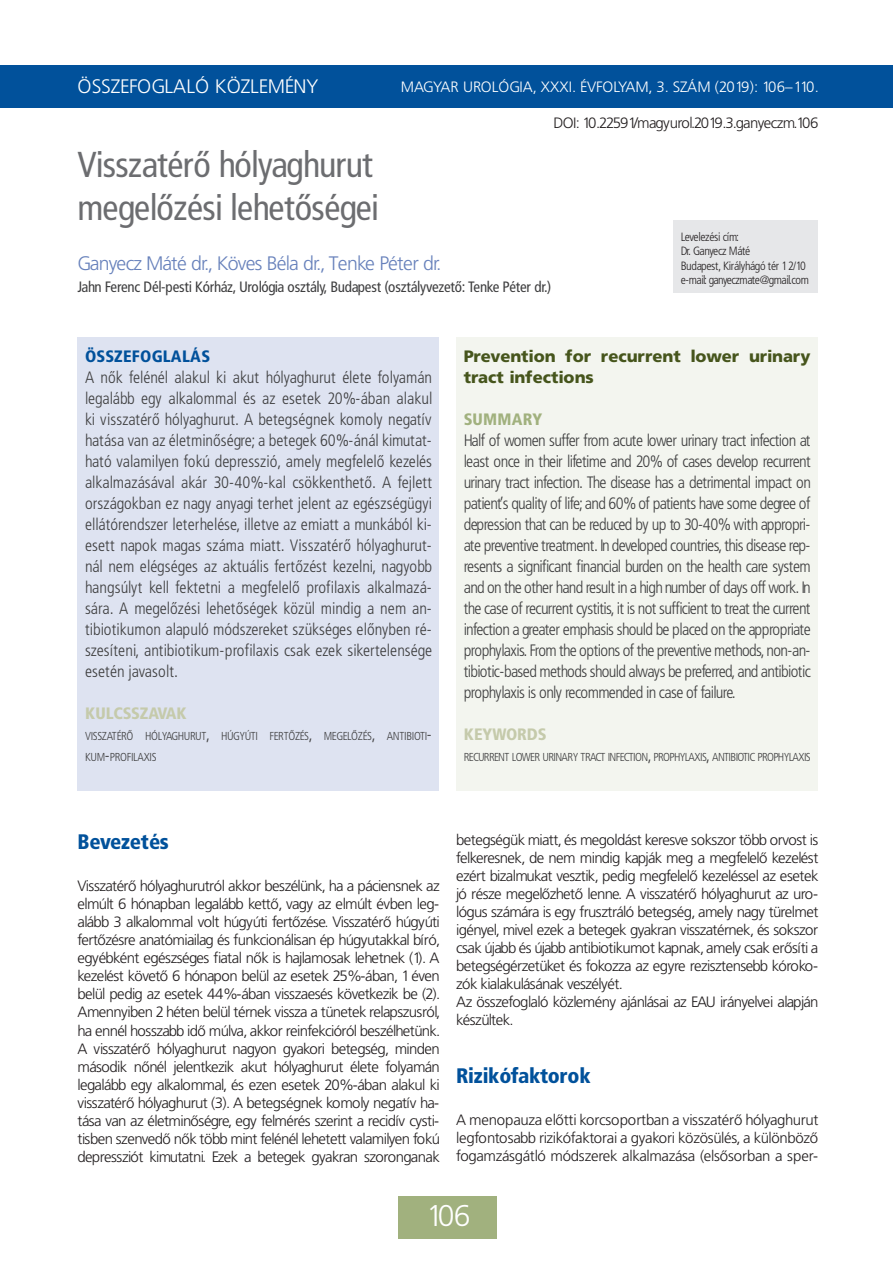
<style>
.page{position:relative;width:893px;height:1264px;background:#fff}
.page>*{position:absolute;margin:0;border:0;box-sizing:border-box;transform-origin:0 0}
.t1{font:36px/43.2px "Frutiger Cn PFL";color:#6c6d70}
.t2{font:30px "Frutiger Lt PFL";color:#fff}
.t3{font:21px "Frutiger Blk Cn PFL";color:#01519b}
.t4{font:19.5px "Frutiger Lt PFL";color:#6781bb}
.t5{font:19.5px "Frutiger Lt PFL";letter-spacing:.04em;color:#fff}
.t6{font:16.5px/21px "Frutiger Lt Cn PFL";letter-spacing:-.01em;color:#3e3e3f;text-align:justify}
.t7{font:16.5px/21px "Frutiger Blk PFL";letter-spacing:.01em;color:#46551c}
.t8{font:16.5px "Frutiger Blk Cn PFL";letter-spacing:.01em;color:#c5caab}
.t9{font:16.5px "Frutiger Blk Cn PFL";letter-spacing:.03em;color:#01519b}
.t10{font:16.5px "Frutiger Blk Cn PFL";letter-spacing:.03em;color:#a1b17e}
.t11{font:15px/18px "Frutiger Lt PFL";color:#231f20;text-align:justify}
.t12{font:15px "Frutiger Cn PFL";color:#3e3e3f}
.t13{font:15px "Frutiger Lt PFL";letter-spacing:.04em;color:#fff}
.t14{font:12px/14.4px "Frutiger Lt Cn PFL";color:#231f20}
.t15{font:11.55px/21px "Frutiger Lt Cn PFL";letter-spacing:.01em;color:#3e3e3f}
.t16{font:11.55px "Frutiger Lt Cn PFL";letter-spacing:-.015em;color:#3e3e3f}
.s1{font-size:16.5px}
</style>
<div class="page">
<div style="left:0;top:65px;width:892px;height:42px;background:#01519b"></div>
<div style="left:398px;top:1196px;width:99px;height:42px;background:#a1b17e"></div>
<div style="left:673px;top:220px;width:144px;height:72px;background:#e6e7e9"></div>
<div style="left:77px;top:337px;width:362px;height:453px;background:#dee3f1"></div>
<div style="left:456px;top:337px;width:361px;height:453px;background:#f3f5ef"></div>
<h3 class="t5" style="left:77px;top:76px;width:242px">ÖSSZEFOGLALÓ KÖZLEMÉNY</h3>
<p class="t13" style="left:401px;top:78px;width:418px">MAGYAR UROLÓGIA, XXXI. ÉVFOLYAM, 3. SZÁM (2019): 106–110.</p>
<p class="t11" style="left:553px;top:114px;width:266px">DOI: 10.22591/magyurol.2019.3.ganyeczm.106</p>
<h1 class="t1" style="left:77px;top:143px;width:302px">Visszatérő hólyaghurut megelőzési lehetőségei</h1>
<h3 class="t4" style="left:77px;top:252px;width:364px">Ganyecz Máté dr., Köves Béla dr., Tenke Péter dr.</h3>
<p class="t12" style="left:77px;top:278px;width:475px">Jahn Ferenc Dél-pesti Kórház, Urológia osztály, Budapest (osztályvezető: Tenke Péter dr.)</p>
<p class="t14" style="left:680px;top:230px;width:129px">Levelezési cím:<br>Dr. Ganyecz Máté<br>Budapest, Királyhágó tér 1 2/10 e-mail: ganyeczmate@gmail.com</p>
<p class="t9" style="left:85px;top:346px;width:126px">ÖSSZEFOGLALÁS</p>
<p class="t6" style="left:85px;top:366px;width:348px">A nők felénél alakul ki akut hólyaghurut élete folyamán legalább egy alkalommal és az esetek 20%-ában alakul ki visszatérő hólyaghurut. A betegségnek komoly negatív hatása van az életminőségre; a betegek 60%-ánál kimutat&shy;ható valamilyen fokú depresszió, amely megfelelő kezelés alkalmazásával akár 30-40%-kal csökkenthető. A fejlett országokban ez nagy anyagi terhet jelent az egészségügyi ellátórendszer leterhelése, illetve az emiatt a munkából ki&shy;esett napok magas száma miatt. Visszatérő hólyaghurut&shy;nál nem elégséges az aktuális fertőzést kezelni, nagyobb hangsúlyt kell fektetni a megfelelő profilaxis alkalmazá&shy;sára. A megelőzési lehetőségek közül mindig a nem an&shy;tibiotikumon alapuló módszereket szükséges előnyben ré&shy;szesíteni, antibiotikum-profilaxis csak ezek sikertelensége esetén javasolt.</p>
<p class="t8" style="left:85px;top:703px;width:103px">KULCSSZAVAK</p>
<p class="t15" style="left:85px;top:725px;width:348px">VISSZATÉRŐ HÓLYAGHURUT<span class="s1">,</span> HÚGYÚTI FERTŐZÉS<span class="s1">,</span> MEGELŐZÉS<span class="s1">,</span> ANTIBIOTI<span class="s1">-<br></span>KUM<span class="s1">-</span>PROFILAXIS</p>
<p class="t7" style="left:463px;top:345px;width:348px">Prevention for recurrent lower urinary tract infections</p>
<p class="t10" style="left:463px;top:409px;width:80px">SUMMARY</p>
<p class="t6" style="left:463px;top:429px;width:348px">Half of women suffer from acute lower urinary tract infection at least once in their lifetime and 20% of cases develop recurrent urinary tract infection. The disease has a detrimental impact on patient’s quality of life; and 60% of patients have some degree of depression that can be reduced by up to 30-40% with appropri&shy;ate preventive treatment. In developed countries, this disease rep&shy;resents a significant financial burden on the health care system and on the other hand result in a high number of days off work. In the case of recurrent cystitis, it is not sufficient to treat the current infection a greater emphasis should be placed on the appropriate prophylaxis. From the options of the preventive methods, non-an&shy;tibiotic-based methods should always be preferred, and antibiotic prophylaxis is only recommended in case of failure.</p>
<p class="t8" style="left:463px;top:724px;width:84px">KEYWORDS</p>
<p class="t16" style="left:463px;top:750px;width:348px">RECURRENT LOWER URINARY TRACT INFECTION<span class="s1">,</span> PROPHYLAXIS<span class="s1">,</span> ANTIBIOTIC PROPHYLAXIS</p>
<h3 class="t3" style="left:77px;top:829px;width:93px">Bevezetés</h3>
<p class="t11" style="left:77px;top:877px;width:363px">Visszatérő hólyaghurutról akkor beszélünk, ha a páciensnek az elmúlt 6 hónapban legalább kettő, vagy az elmúlt évben leg&shy;alább 3 alkalommal volt húgyúti fertőzése. Visszatérő húgyúti fertőzésre anatómiailag és funkcionálisan ép húgyutakkal bíró, egyébként egészséges fiatal nők is hajlamosak lehetnek (1). A kezelést követő 6 hónapon belül az esetek 25%-ában, 1 éven belül pedig az esetek 44%-ában visszaesés következik be (2).<br>Amennyiben 2 héten belül térnek vissza a tünetek relapszusról, ha ennél hosszabb idő múlva, akkor reinfekcióról beszélhetünk.<br>A visszatérő hólyaghurut nagyon gyakori betegség, minden második nőnél jelentkezik akut hólyaghurut élete folyamán legalább egy alkalommal, és ezen esetek 20%-ában alakul ki visszatérő hólyaghurut (3). A betegségnek komoly negatív ha&shy;tása van az életminőségre, egy felmérés szerint a recidív cysti&shy;tisben szenvedő nők több mint felénél lehetett valamilyen fokú depressziót kimutatni. Ezek a betegek gyakran szoronganak</p>
<p class="t11" style="left:456px;top:830px;width:363px;text-align:left">betegségük miatt, és megoldást keresve sokszor több orvost is felkeresnek, de nem mindig kapják meg a megfelelő kezelést ezért bizalmukat vesztik, pedig megfelelő kezeléssel az esetek jó része megelőzhető lenne. A visszatérő hólyaghurut az uro&shy;lógus számára is egy frusztráló betegség, amely nagy türelmet igényel, mivel ezek a betegek gyakran visszatérnek, és sokszor csak újabb és újabb antibiotikumot kapnak, amely csak erősíti a betegségérzetüket és fokozza az egyre rezisztensebb kóroko&shy;zók kialakulásának veszélyét.<br>Az összefoglaló közlemény ajánlásai az EAU irányelvei alapján készültek.</p>
<h3 class="t3" style="left:456px;top:1062px;width:136px">Rizikófaktorok</h3>
<p class="t11" style="left:456px;top:1110px;width:363px">A menopauza előtti korcsoportban a visszatérő hólyaghurut legfontosabb rizikófaktorai a gyakori közösülés, a különböző fogamzásgátló módszerek alkalmazása (elsősorban a sper-</p>
<h2 class="t2" style="left:426px;top:1198px;width:44px">106</h2>
</div>
